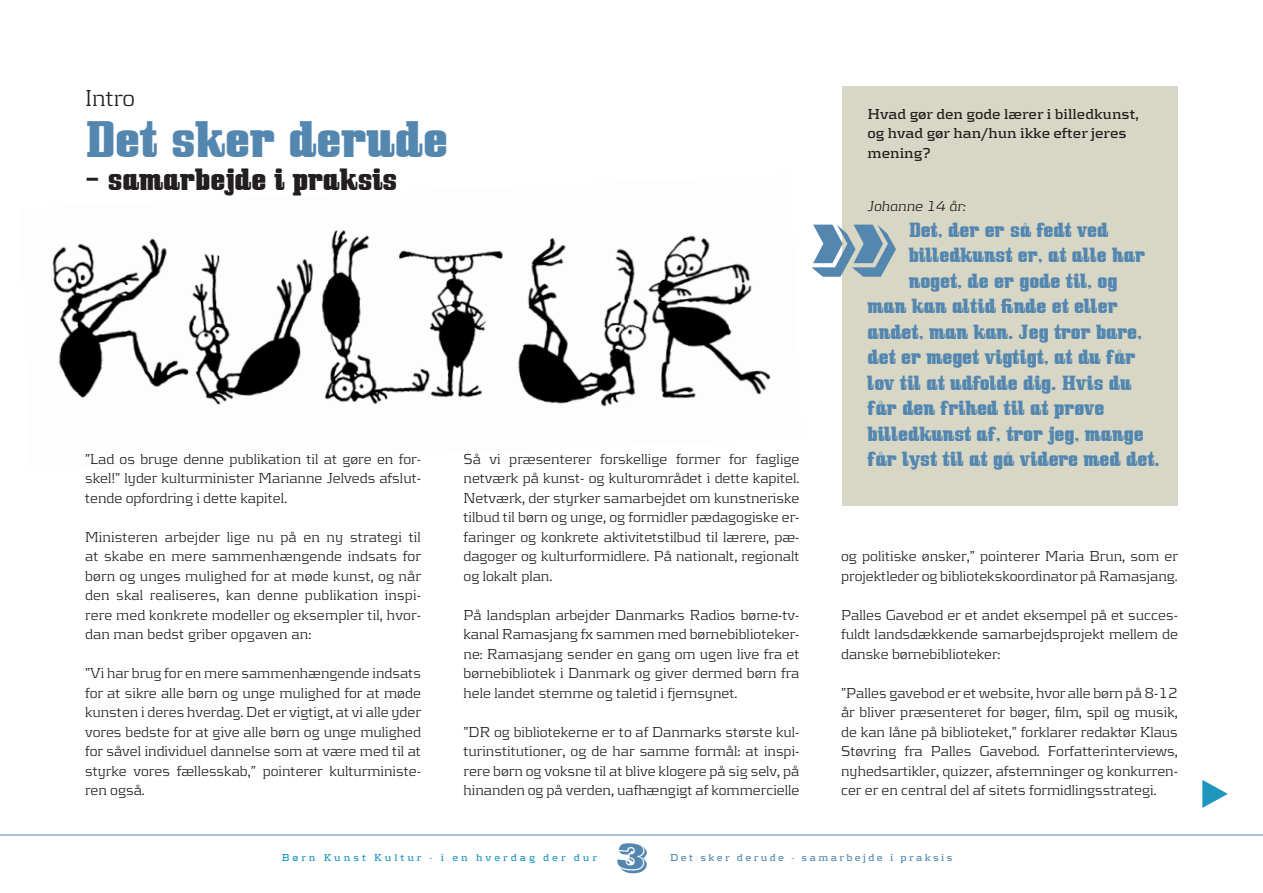
<style>
.page{position:relative;width:1263px;height:893px;background:#fff}
.page>*{position:absolute;margin:0;border:0;box-sizing:border-box;transform-origin:0 0}
.rub_30_pkt{font:45px "Bullpen";color:#5487b0}
.rub_30_pkt-2{font:27px "Bullpen";color:#231f20}
.Kontrapkt_24{font:300 24px "Kontrapunkt";color:#231f20}
.Citat{font:18px "Bullpen";color:#5487b0}
.Brød_bredf{font:300 15px/19.5px "Kontrapunkt";color:#231f20;text-align:justify}
.Brød_bredf-2{font:700 15px "Kontrapunkt";color:#231f20}
.Citerede{font:italic 300 15px "Kontrapunkt";color:#231f20}
.t1{font:700 10.5px "Kontrapunkt";letter-spacing:.28em;color:#1f96be}
.t2{font:700 10.5px "Kontrapunkt";letter-spacing:.23em;color:#5487b0}
</style>
<div class="page">
<hr style="left:0;top:835px;width:1263px;height:1px;background:#5487b0">
<div style="left:842px;top:87px;width:336px;height:419px;background:#d8d6c4"></div>
<img style="left:52px;top:229px;width:719px;height:178px">
<svg style="left:811px;top:225px;width:85px;height:52px"></svg>
<svg style="left:1202px;top:780px;width:26px;height:28px"></svg>
<p class="Kontrapkt_24" style="left:85px;top:84px;width:52px">Intro</p>
<p class="rub_30_pkt" style="left:85px;top:115px;width:364px">Det sker derude</p>
<p class="rub_30_pkt-2" style="left:85px;top:165px;width:314px">– samarbejde i praksis</p>
<p class="Brød_bredf" style="left:85px;top:448px;width:337px">”Lad os bruge denne publikation til at gøre en for&shy;skel!” lyder kulturminister Marianne Jelveds afslut&shy;tende opfordring i dette kapitel.</p>
<p class="Brød_bredf" style="left:85px;top:526px;width:337px">Ministeren arbejder lige nu på en ny strategi til at skabe en mere sammenhængende indsats for børn og unges mulighed for at møde kunst, og når den skal realiseres, kan denne publikation inspi&shy;rere med konkrete modeller og eksempler til, hvor&shy;dan man bedst griber opgaven an:</p>
<p class="Brød_bredf" style="left:85px;top:663px;width:337px">”Vi har brug for en mere sammenhængende indsats for at sikre alle børn og unge mulighed for at møde kunsten i deres hverdag. Det er vigtigt, at vi alle yder vores bedste for at give alle børn og unge mulighed for såvel individuel dannelse som at være med til at styrke vores fællesskab,” pointerer kulturministe&shy;ren også.</p>
<p class="Brød_bredf" style="left:463px;top:448px;width:337px">Så vi præsenterer forskellige former for faglige netværk på kunst- og kulturområdet i dette kapitel.<br>Netværk, der styrker samarbejdet om kunstneriske tilbud til børn og unge, og formidler pædagogiske er&shy;faringer og konkrete aktivitetstilbud til lærere, pæ&shy;dagoger og kulturformidlere. På nationalt, regionalt og lokalt plan.</p>
<p class="Brød_bredf" style="left:463px;top:604px;width:337px">På landsplan arbejder Danmarks Radios børne-tv&shy;kanal Ramasjang fx sammen med børnebiblioteker&shy;ne: Ramasjang sender en gang om ugen live fra et børnebibliotek i Danmark og giver dermed børn fra hele landet stemme og taletid i fjernsynet.</p>
<p class="Brød_bredf" style="left:463px;top:721px;width:337px">”DR og bibliotekerne er to af Danmarks største kul&shy;turinstitutioner, og de har samme formål: at inspi&shy;rere børn og voksne til at blive klogere på sig selv, på hinanden og på verden, uafhængigt af kommercielle</p>
<p class="Brød_bredf-2" style="left:867px;top:105px;width:273px">Hvad gør den gode lærer i billedkunst,</p>
<p class="Brød_bredf-2" style="left:867px;top:125px;width:261px">og hvad gør han/hun ikke efter jeres</p>
<p class="Brød_bredf-2" style="left:867px;top:144px;width:65px">mening?</p>
<p class="Citerede" style="left:867px;top:198px;width:100px">Johanne 14 år:</p>
<p class="Citat" style="left:909px;top:220px;width:201px">Det, der er så fedt ved</p>
<p class="Citat" style="left:909px;top:246px;width:238px">billedkunst er, at alle har</p>
<p class="Citat" style="left:909px;top:271px;width:210px">noget, de er gode til, og</p>
<p class="Citat" style="left:867px;top:297px;width:252px">man kan altid finde et eller</p>
<p class="Citat" style="left:867px;top:322px;width:276px">andet, man kan. Jeg tror bare,</p>
<p class="Citat" style="left:867px;top:348px;width:270px">det er meget vigtigt, at du får</p>
<p class="Citat" style="left:867px;top:373px;width:266px">lov til at udfolde dig. Hvis du</p>
<p class="Citat" style="left:867px;top:399px;width:238px">får den frihed til at prøve</p>
<p class="Citat" style="left:867px;top:424px;width:278px">billedkunst af, tror jeg, mange</p>
<p class="Citat" style="left:867px;top:450px;width:294px">får lyst til at gå videre med det.</p>
<p class="Brød_bredf" style="left:841px;top:546px;width:338px">og politiske ønsker,” pointerer Maria Brun, som er projektleder og bibliotekskoordinator på Ramasjang.</p>
<p class="Brød_bredf" style="left:841px;top:604px;width:338px">Palles Gavebod er et andet eksempel på et succes&shy;fuldt landsdækkende samarbejdsprojekt mellem de danske børnebiblioteker:</p>
<p class="Brød_bredf" style="left:841px;top:682px;width:338px">”Palles gavebod er et website, hvor alle børn på 8-12 år bliver præsenteret for bøger, film, spil og musik, de kan låne på biblioteket,” forklarer redaktør Klaus Støvring fra Palles Gavebod. Forfatterinterviews, nyhedsartikler, quizzer, afstemninger og konkurren&shy;cer er en central del af sitets formidlingsstrategi.</p>
<p class="t1" style="left:282px;top:851px;width:317px">Børn Kunst Kultur - i en hverdag der dur</p>
<p class="t2" style="left:670px;top:851px;width:284px">Det sker derude - samarbejde i praksis</p>
</div>
